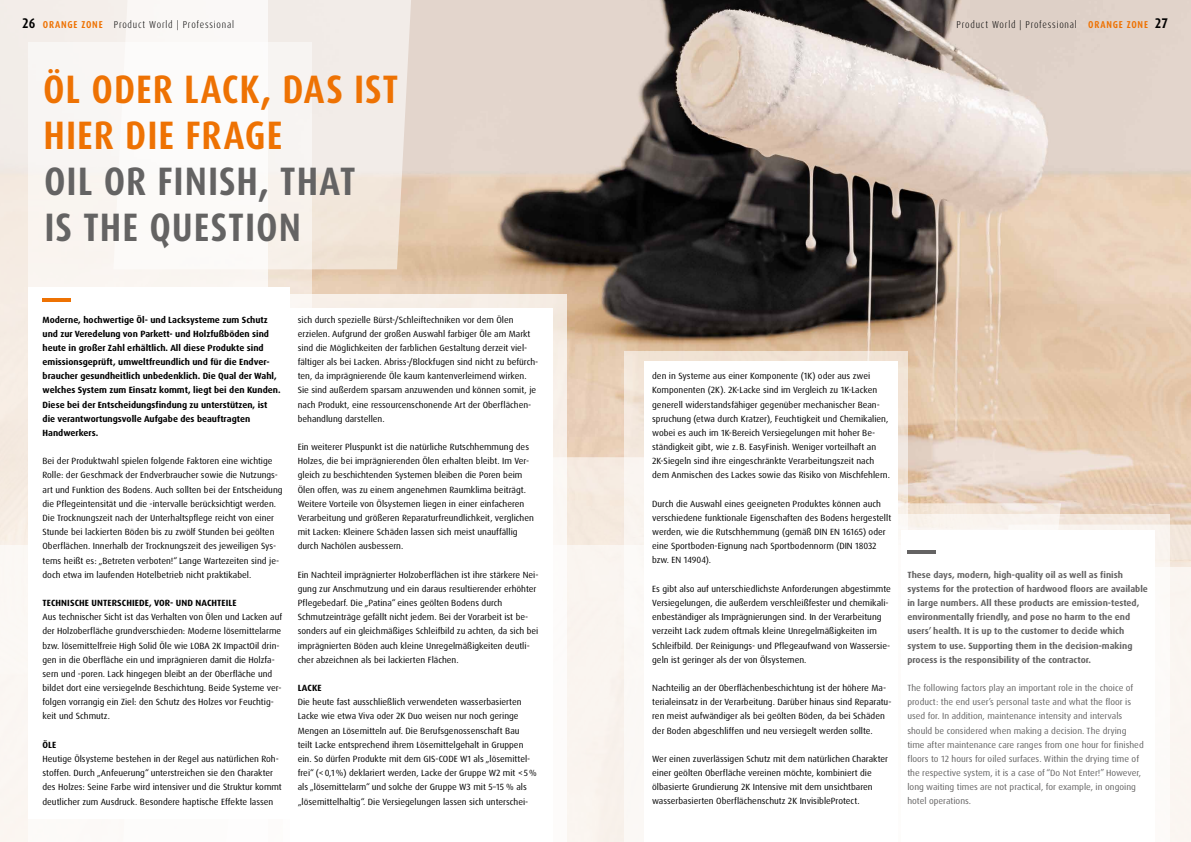
<style>
.page{position:relative;width:1191px;height:842px;background:#fff}
.page>*{position:absolute;margin:0;border:0;box-sizing:border-box;transform-origin:0 0}
.t1{font:700 condensed 39.7px/46.1px "Dax Pro";letter-spacing:.025em;color:#ee7203}
.t2{font:700 condensed 39.7px/46.1px "Dax Pro";letter-spacing:.025em;color:#646363}
.t3{font:300 condensed 10px "Dax Pro";letter-spacing:.08em;color:#000}
.t4{font:9px/14.2px "Dax Pro";color:#000}
.t5{font:700 9px/14.2px "Dax Pro";color:#000}
.t6{font:9px/14.2px "Dax Pro";color:#646363}
.t7{font:700 9px/14.2px "Dax Pro";color:#646363}
.s1{font-weight:700;font-size:14px}
.s2{font-weight:700;color:#ee7203}
</style>
<div class="page">
<img style="left:312px;top:0;width:879px;height:525px">
<div style="left:283px;top:294px;width:284px;height:548px;background:#f7eee7"></div>
<svg style="left:907px;top:503px;width:154px;height:27px;fill:#f8f1eb"></svg>
<svg style="left:968px;top:525px;width:223px;height:317px;fill:#fbf6f1"></svg>
<svg style="left:553px;top:457px;width:71px;height:385px;fill:#faf4ef"></svg>
<svg style="left:268px;top:0;width:144px;height:269px;fill:#f2ece8"></svg>
<div style="left:0;top:0;width:268px;height:842px;background:linear-gradient(to right,#f7f1ed,#fdfcfc)"></div>
<svg style="left:624px;top:351px;width:283px;height:467px;fill:#faf5f0"></svg>
<div style="left:28px;top:287px;width:262px;height:532px;background:#fff"></div>
<div style="left:290px;top:308px;width:263px;height:534px;background:#fff"></div>
<div style="left:644px;top:361px;width:254px;height:481px;background:#fff"></div>
<div style="left:901px;top:531px;width:254px;height:311px;background:#fff"></div>
<hr style="left:43px;top:298px;width:28px;height:3px;background:#ee7203">
<hr style="left:907px;top:550px;width:28px;height:4px;background:#646363">
<p class="t3" style="left:22px;top:18px;width:213px"><span class="s1">26</span> <span class="s2">ORANGE ZONE</span> Product World | Professional</p>
<p class="t3" style="left:956px;top:18px;width:213px">Product World | Professional <span class="s2">ORANGE ZONE</span> <span class="s1">27</span></p>
<h1 class="t1" style="left:43px;top:66px;width:357px">ÖL ODER LACK, DAS IST<br>HIER DIE FRAGE</h1>
<h1 class="t2" style="left:44px;top:158px;width:313px">OIL OR FINISH, THAT<br>IS THE QUESTION</h1>
<p class="t5" style="left:43px;top:312px;width:239px">Moderne, hochwertige Öl- und Lacksysteme zum Schutz und zur Veredelung von Parkett- und Holzfußböden sind heute in großer Zahl erhältlich. All diese Produkte sind emissionsgeprüft, umweltfreundlich und für die Endver&shy;braucher gesundheitlich unbedenklich. Die Qual der Wahl, welches System zum Einsatz kommt, liegt bei den Kunden.<br>Diese bei der Entscheidungsfindung zu unterstützen, ist die verantwortungsvolle Aufgabe des beauftragten Handwerkers.</p>
<p class="t4" style="left:43px;top:454px;width:241px">Bei der Produktwahl spielen folgende Faktoren eine wichtige Rolle: der Geschmack der Endverbraucher sowie die Nutzungs&shy;art und Funktion des Bodens. Auch sollten bei der Entscheidung die Pflegeintensität und die -intervalle berücksichtigt werden.<br>Die Trocknungszeit nach der Unterhaltspflege reicht von einer Stunde bei lackierten Böden bis zu zwölf Stunden bei geölten Oberflächen. Innerhalb der Trocknungszeit des jeweiligen Sys&shy;tems heißt es: „Betreten verboten!“ Lange Wartezeiten sind je&shy;doch etwa im laufenden Hotelbetrieb nicht praktikabel.</p>
<p class="t5" style="left:43px;top:596px;width:196px">TECHNISCHE UNTERSCHIEDE, VOR- UND NACHTEILE</p>
<p class="t4" style="left:43px;top:610px;width:241px">Aus technischer Sicht ist das Verhalten von Ölen und Lacken auf der Holzoberfläche grundverschieden: Moderne lösemittelarme bzw. lösemittelfreie High Solid Öle wie LOBA 2K ImpactOil drin&shy;gen in die Oberfläche ein und imprägnieren damit die Holzfa&shy;sern und -poren. Lack hingegen bleibt an der Oberfläche und bildet dort eine versiegelnde Beschichtung. Beide Systeme ver&shy;folgen vorrangig ein Ziel: den Schutz des Holzes vor Feuchtig&shy;keit und Schmutz.</p>
<p class="t5" style="left:43px;top:738px;width:15px">ÖLE</p>
<p class="t4" style="left:43px;top:752px;width:241px">Heutige Ölsysteme bestehen in der Regel aus natürlichen Roh&shy;stoffen. Durch „Anfeuerung“ unterstreichen sie den Charakter des Holzes: Seine Farbe wird intensiver und die Struktur kommt deutlicher zum Ausdruck. Besondere haptische Effekte lassen</p>
<p class="t4" style="left:298px;top:312px;width:242px">sich durch spezielle Bürst-/Schleiftechniken vor dem Ölen erzielen. Aufgrund der großen Auswahl farbiger Öle am Markt sind die Möglichkeiten der farblichen Gestaltung derzeit viel&shy;fältiger als bei Lacken. Abriss-/Blockfugen sind nicht zu befürch&shy;ten, da imprägnierende Öle kaum kantenverleimend wirken.<br>Sie sind außerdem sparsam anzuwenden und können somit, je nach Produkt, eine ressourcenschonende Art der Oberflächen&shy;behandlung darstellen.</p>
<p class="t4" style="left:298px;top:440px;width:238px">Ein weiterer Pluspunkt ist die natürliche Rutschhemmung des Holzes, die bei imprägnierenden Ölen erhalten bleibt. Im Ver&shy;gleich zu beschichtenden Systemen bleiben die Poren beim Ölen offen, was zu einem angenehmen Raumklima beiträgt.<br>Weitere Vorteile von Ölsystemen liegen in einer einfacheren Verarbeitung und größeren Reparaturfreundlichkeit, verglichen mit Lacken: Kleinere Schäden lassen sich meist unauffällig durch Nachölen ausbessern.</p>
<p class="t4" style="left:298px;top:567px;width:242px">Ein Nachteil imprägnierter Holzoberflächen ist ihre stärkere Nei&shy;gung zur Anschmutzung und ein daraus resultierender erhöhter Pflegebedarf. Die „Patina“ eines geölten Bodens durch Schmutzeinträge gefällt nicht jedem. Bei der Vorarbeit ist be&shy;sonders auf ein gleichmäßiges Schleifbild zu achten, da sich bei imprägnierten Böden auch kleine Unregelmäßigkeiten deutli&shy;cher abzeichnen als bei lackierten Flächen.</p>
<p class="t5" style="left:298px;top:681px;width:25px">LACKE</p>
<p class="t4" style="left:298px;top:695px;width:241px">Die heute fast ausschließlich verwendeten wasserbasierten Lacke wie etwa Viva oder 2K Duo weisen nur noch geringe Mengen an Lösemitteln auf. Die Berufsgenossenschaft Bau<br>teilt Lacke entsprechend ihrem Lösemittelgehalt in Gruppen ein. So dürfen Produkte mit dem GIS-CODE W1 als „lösemittel&shy;frei“ (&lt;0,1%) deklariert werden, Lacke der Gruppe W2 mit &lt;5% als „lösemittelarm“ und solche der Gruppe W3 mit 5–15 % als „lösemittelhaltig“. Die Versiegelungen lassen sich unterschei-</p>
<p class="t4" style="left:652px;top:369px;width:239px">den in Systeme aus einer Komponente (1K) oder aus zwei Komponenten (2K). 2K-Lacke sind im Vergleich zu 1K-Lacken generell widerstandsfähiger gegenüber mechanischer Bean&shy;spruchung (etwa durch Kratzer), Feuchtigkeit und Chemikalien, wobei es auch im 1K-Bereich Versiegelungen mit hoher Be&shy;ständigkeit gibt, wie z.B. EasyFinish. Weniger vorteilhaft an 2K-Siegeln sind ihre eingeschränkte Verarbeitungszeit nach dem Anmischen des Lackes sowie das Risiko von Mischfehlern.</p>
<p class="t4" style="left:652px;top:497px;width:240px">Durch die Auswahl eines geeigneten Produktes können auch verschiedene funktionale Eigenschaften des Bodens hergestellt werden, wie die Rutschhemmung (gemäß DIN EN 16165) oder eine Sportboden-Eignung nach Sportbodennorm (DIN 18032 bzw. EN 14904).</p>
<p class="t4" style="left:652px;top:582px;width:240px">Es gibt also auf unterschiedlichste Anforderungen abgestimmte Versiegelungen, die außerdem verschleißfester und chemikali&shy;enbeständiger als Imprägnierungen sind. In der Verarbeitung verzeiht Lack zudem oftmals kleine Unregelmäßigkeiten im Schleifbild. Der Reinigungs- und Pflegeaufwand von Wassersie&shy;geln ist geringer als der von Ölsystemen.</p>
<p class="t4" style="left:652px;top:681px;width:241px">Nachteilig an der Oberflächenbeschichtung ist der höhere Ma&shy;terialeinsatz in der Verarbeitung. Darüber hinaus sind Reparatu&shy;ren meist aufwändiger als bei geölten Böden, da bei Schäden der Boden abgeschliffen und neu versiegelt werden sollte.</p>
<p class="t4" style="left:652px;top:752px;width:237px">Wer einen zuverlässigen Schutz mit dem natürlichen Charakter einer geölten Oberfläche vereinen möchte, kombiniert die ölbasierte Grundierung 2K Intensive mit dem unsichtbaren wasserbasierten Oberflächenschutz 2K InvisibleProtect.</p>
<p class="t7" style="left:907px;top:567px;width:242px">These days, modern, high-quality oil as well as finish systems for the protection of hardwood floors are available in large numbers. All these products are emission-tested, environmentally friendly, and pose no harm to the end users’ health. It is up to the customer to decide which system to use. Supporting them in the decision-making process is the responsibility of the contractor.</p>
<p class="t6" style="left:907px;top:681px;width:238px">The following factors play an important role in the choice of product: the end user’s personal taste and what the floor is used for. In addition, maintenance intensity and intervals should be considered when making a decision. The drying time after maintenance care ranges from one hour for finished floors to 12 hours for oiled surfaces. Within the drying time of the respective system, it is a case of “Do Not Enter!” However, long waiting times are not practical, for example, in ongoing hotel operations.</p>
</div>
